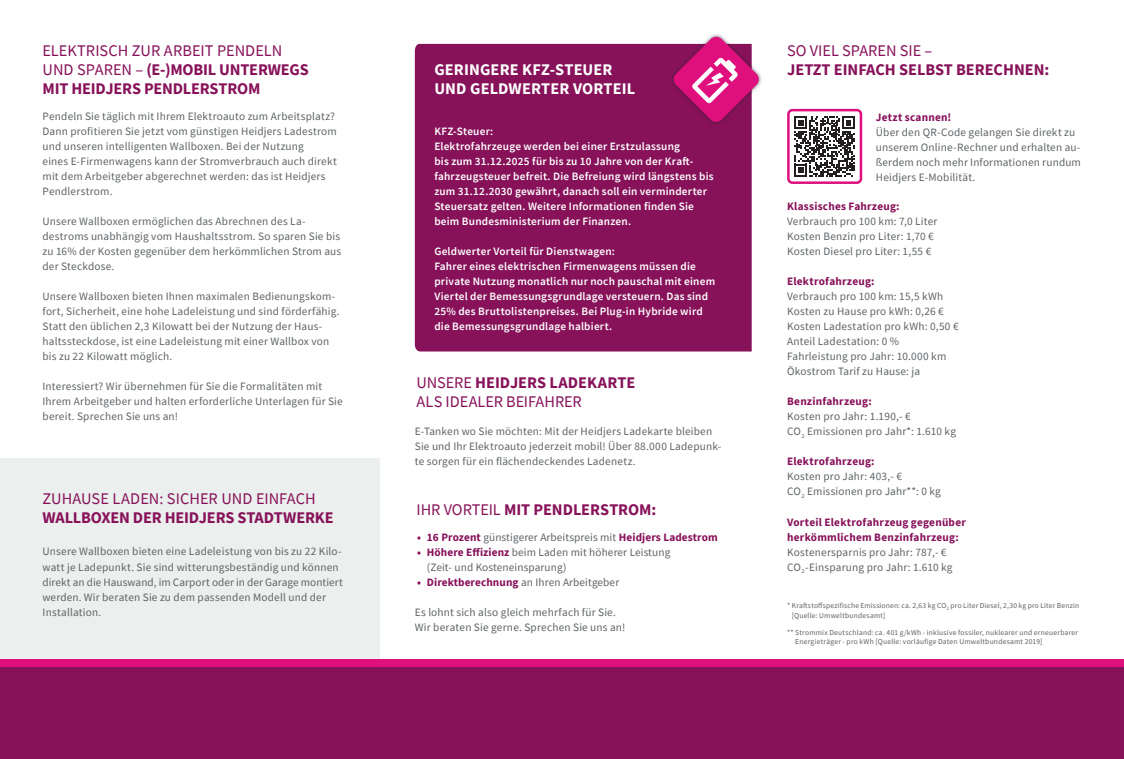
<style>
.page{position:relative;width:1124px;height:759px;background:#fff}
.page>*{position:absolute;margin:0;border:0;box-sizing:border-box;transform-origin:0 0}
.t1{font:700 16.25px/18.8px "Source Sans Pro";letter-spacing:-.01em;color:#87125a}
.t2{font:16.25px/18.8px "Source Sans Pro";color:#87125a}
.t3{font:700 16.25px/18.8px "Source Sans Pro";letter-spacing:.01em;color:#fff}
.t4{font:11.25px/15px "Source Sans Pro";letter-spacing:.015em;color:#5e6366}
.t5{font:600 11.25px/15px "Source Sans Pro";letter-spacing:.02em;color:#fff}
.t6{font:700 11.25px/15px "Source Sans Pro";letter-spacing:.02em;color:#87125a}
.t7{font:7.5px/9.5px "Source Sans Pro";letter-spacing:.03em;color:#5e6366}
.s1{font-weight:400}
.s2{font-weight:700}
.s3{font-weight:400;color:#5e6366}
.s4{font-weight:700;color:#87125a}
</style>
<div class="page">
<div style="left:0;top:458px;width:379px;height:211px;background:#ebefed"></div>
<div style="left:0;top:666px;width:1123px;height:92px;background:#87125a"></div>
<div style="left:0;top:659px;width:1123px;height:7px;background:#df107e"></div>
<svg style="left:794px;top:116px;width:60px;height:60px"></svg>
<div style="left:787px;top:109px;width:75px;height:75px;border:2px solid #df107e;border-radius:4px"></div>
<div style="left:415px;top:44px;width:336px;height:307px;background:#87125a"></div>
<div style="left:669px;top:33px;width:93px;height:93px;background:#231f20;opacity:.55"></div>
<svg style="left:672px;top:36px;width:87px;height:87px"></svg>
<h1 class="t1" style="left:43px;top:41px;width:268px"><span class="s1">ELEKTRISCH ZUR ARBEIT PENDELN<br>UND SPAREN –</span> (E-)MOBIL UNTERWEGS<br>MIT HEIDJERS PENDLERSTROM</h1>
<p class="t4" style="left:43px;top:109px;width:296px">Pendeln Sie täglich mit Ihrem Elektroauto zum Arbeitsplatz?<br>Dann profitieren Sie jetzt vom günstigen Heidjers Ladestrom und unseren intelligenten Wallboxen. Bei der Nutzung<br>eines E-Firmenwagens kann der Stromverbrauch auch direkt mit dem Arbeitgeber abgerechnet werden: das ist Heidjers Pendlerstrom.</p>
<p class="t4" style="left:43px;top:214px;width:300px">Unsere Wallboxen ermöglichen das Abrechnen des La&shy;destroms unabhängig vom Haushaltsstrom. So sparen Sie bis zu 16% der Kosten gegenüber dem herkömmlichen Strom aus der Steckdose.</p>
<p class="t4" style="left:43px;top:289px;width:298px">Unsere Wallboxen bieten Ihnen maximalen Bedienungskom&shy;fort, Sicherheit, eine hohe Ladeleistung und sind förderfähig.<br>Statt den üblichen 2,3 Kilowatt bei der Nutzung der Haus&shy;haltssteckdose, ist eine Ladeleistung mit einer Wallbox von bis zu 22 Kilowatt möglich.</p>
<p class="t4" style="left:43px;top:379px;width:302px">Interessiert? Wir übernehmen für Sie die Formalitäten mit<br>Ihrem Arbeitgeber und halten erforderliche Unterlagen für Sie bereit. Sprechen Sie uns an!</p>
<h1 class="t2" style="left:43px;top:489px;width:274px">ZUHAUSE LADEN: SICHER UND EINFACH</h1>
<h1 class="t1" style="left:43px;top:508px;width:293px">WALLBOXEN DER HEIDJERS STADTWERKE</h1>
<p class="t4" style="left:43px;top:544px;width:302px">Unsere Wallboxen bieten eine Ladeleistung von bis zu 22 Kilo&shy;watt je Ladepunkt. Sie sind witterungsbeständig und können direkt an die Hauswand, im Carport oder in der Garage montiert werden. Wir beraten Sie zu dem passenden Modell und der Installation.</p>
<h1 class="t3" style="left:434px;top:60px;width:202px">GERINGERE KFZ-STEUER<br>UND GELDWERTER VORTEIL</h1>
<p class="t5" style="left:434px;top:124px;width:281px">KFZ-Steuer:<br>Elektrofahrzeuge werden bei einer Erstzulassung<br>bis zum 31.12.2025 für bis zu 10 Jahre von der Kraft&shy;fahrzeugsteuer befreit. Die Befreiung wird längstens bis zum 31.12.2030 gewährt, danach soll ein verminderter Steuersatz gelten. Weitere Informationen finden Sie beim Bundesministerium der Finanzen.</p>
<p class="t5" style="left:434px;top:244px;width:282px">Geldwerter Vorteil für Dienstwagen:<br>Fahrer eines elektrischen Firmenwagens müssen die private Nutzung monatlich nur noch pauschal mit einem Viertel der Bemessungsgrundlage versteuern. Das sind 25% des Bruttolistenpreises. Bei Plug-in Hybride wird die Bemessungsgrundlage halbiert.</p>
<h1 class="t2" style="left:416px;top:373px;width:220px">UNSERE <span class="s2">HEIDJERS LADEKARTE<br></span>ALS IDEALER BEIFAHRER</h1>
<p class="t4" style="left:415px;top:424px;width:308px">E-Tanken wo Sie möchten: Mit der Heidjers Ladekarte bleiben<br>Sie und Ihr Elektroauto jederzeit mobil! Über 88.000 Ladepunk&shy;te sorgen für ein flächendeckendes Ladenetz.</p>
<h1 class="t1" style="left:416px;top:499px;width:241px"><span class="s1">IHR VORTEIL</span> MIT PENDLERSTROM:</h1>
<p class="t6" style="left:417px;top:529px;width:302px">• 16 Prozent <span class="s3">günstigerer Arbeitspreis mit</span> Heidjers Ladestrom</p>
<p class="t4" style="left:427px;top:544px;width:245px;text-indent:-10px"><span class="s4">• Höhere Effizienz</span> beim Laden mit höherer Leistung (Zeit- und Kosteneinsparung)</p>
<p class="t4" style="left:417px;top:574px;width:203px"><span class="s4">• Direktberechnung</span> an Ihren Arbeitgeber</p>
<p class="t4" style="left:415px;top:604px;width:212px">Es lohnt sich also gleich mehrfach für Sie.<br>Wir beraten Sie gerne. Sprechen Sie uns an!</p>
<h1 class="t2" style="left:787px;top:41px;width:147px">SO VIEL SPAREN SIE –</h1>
<h1 class="t1" style="left:787px;top:60px;width:264px">JETZT EINFACH SELBST BERECHNEN:</h1>
<p class="t6" style="left:875px;top:109px;width:77px">Jetzt scannen!</p>
<p class="t4" style="left:875px;top:124px;width:207px">Über den QR-Code gelangen Sie direkt zu unserem Online-Rechner und erhalten au&shy;ßerdem noch mehr Informationen rundum Heidjers E-Mobilität.</p>
<p class="t6" style="left:787px;top:199px;width:114px">Klassisches Fahrzeug:</p>
<p class="t4" style="left:787px;top:214px;width:152px">Verbrauch pro 100 km: 7,0 Liter<br>Kosten Benzin pro Liter: 1,70 €<br>Kosten Diesel pro Liter: 1,55 €</p>
<p class="t6" style="left:787px;top:274px;width:89px">Elektrofahrzeug:</p>
<p class="t4" style="left:787px;top:289px;width:173px">Verbrauch pro 100 km: 15,5 kWh<br>Kosten zu Hause pro kWh: 0,26 €<br>Kosten Ladestation pro kWh: 0,50 €<br>Anteil Ladestation: 0 %<br>Fahrleistung pro Jahr: 10.000 km<br>Ökostrom Tarif zu Hause: ja</p>
<p class="t6" style="left:787px;top:394px;width:86px">Benzinfahrzeug:</p>
<p class="t4" style="left:787px;top:409px;width:170px">Kosten pro Jahr: 1.190,- €<br>CO<sub>2</sub> Emissionen pro Jahr*: 1.610 kg</p>
<p class="t6" style="left:787px;top:454px;width:89px">Elektrofahrzeug:</p>
<p class="t4" style="left:787px;top:469px;width:155px">Kosten pro Jahr: 403,- €<br>CO<sub>2</sub> Emissionen pro Jahr**: 0 kg</p>
<p class="t6" style="left:787px;top:514px;width:180px">Vorteil Elektrofahrzeug gegenüber herkömmlichem Benzinfahrzeug:</p>
<p class="t4" style="left:787px;top:544px;width:167px">Kostenersparnis pro Jahr: 787,- €<br>CO<sub>2</sub>-Einsparung pro Jahr: 1.610 kg</p>
<p class="t7" style="left:791px;top:601px;width:289px;text-indent:-5px">* Kraftstoffspezifische Emissionen: ca. 2,63 kg CO<sub>2</sub> pro Liter Diesel, 2,30 kg pro Liter Benzin [Quelle: Umweltbundesamt]</p>
<p class="t7" style="left:795px;top:627px;width:284px;text-indent:-8px">** Strommix Deutschland: ca. 401 g/kWh - inklusive fossiler, nuklearer und erneuerbarer<br>Energieträger - pro kWh [Quelle: vorläufige Daten Umweltbundesamt 2019]</p>
</div>
